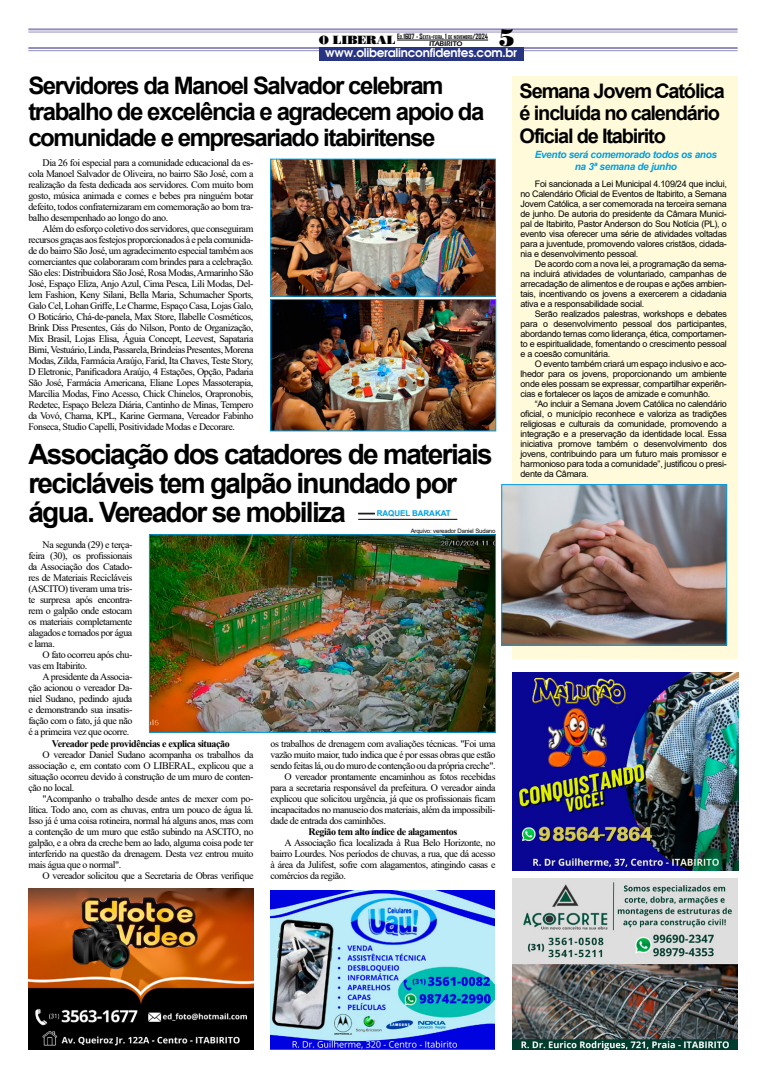
<style>
.page{position:relative;width:766px;height:1078px;background:#fff}
.page>*{position:absolute;margin:0;border:0;box-sizing:border-box;transform-origin:0 0}
.t1{font:700 28px/29px "Arial";letter-spacing:-.06em;color:#000}
.t2{font:700 24px/26px "Arial";letter-spacing:-.06em;color:#000}
.t3{font:24px "Bodnoff";color:#000}
.t4{font:700 20px/22px "Arial";letter-spacing:-.06em;color:#000}
.t5{font:12px "Avalon";letter-spacing:-.02em;color:#fff}
.t6{font:10px/11px "Times New Roman";letter-spacing:-.04em;color:#000;text-align:justify}
.t7{font:700 10px "Times New Roman";letter-spacing:-.04em;color:#000}
.t8{font:italic 700 10px/12px "Arial";letter-spacing:-.03em;color:#009fe3;text-align:center}
.t9{font:9px/10px "Arial";letter-spacing:-.03em;color:#000;text-align:justify}
.t10{font:700 8px "Arial";letter-spacing:-.005em;color:#009fe3}
.t11{font:7px "Erie Black";color:#000}
.t12{font:6px "Arial";letter-spacing:-.02em;color:#000}
.t13{font:700 4.9px "Agency FB";color:#000}
.s1{font-family:"Bodnoff";font-weight:400;font-size:12px}
.s2{font-size:7px}
</style>
<div class="page">
<hr style="left:28px;top:47px;width:709px;height:2px;background:#918dbe">
<hr style="left:28px;top:50px;width:709px;height:1px;background:#918dbe">
<div style="left:319px;top:47px;width:204px;height:13px;background:#283583"></div>
<hr style="left:28px;top:28px;width:709px;height:2px;background:#918dbe">
<hr style="left:28px;top:32px;width:709px;height:1px;background:#918dbe">
<hr style="left:397px;top:40px;width:91px;height:1px;background:#000">
<div style="left:512px;top:76px;width:225px;height:582px;background:#fffbda"></div>
<img style="left:512px;top:672px;width:226px;height:197px">
<img style="left:270px;top:890px;width:224px;height:159px">
<img style="left:28px;top:888px;width:225px;height:161px">
<img style="left:512px;top:878px;width:225px;height:171px">
<hr style="left:358px;top:518px;width:99px;height:1px;background:#000">
<svg style="left:358px;top:513px;width:17px;height:1px"></svg>
<img style="left:272px;top:161px;width:221px;height:133px">
<img style="left:272px;top:301px;width:222px;height:128px">
<div style="left:270px;top:299px;width:226px;height:132px;border:1px solid #009fe3"></div>
<img style="left:503px;top:486px;width:221px;height:157px">
<div style="left:501px;top:484px;width:225px;height:161px;border:1px solid #009fe3"></div>
<img style="left:151px;top:536px;width:342px;height:194px">
<div style="left:149px;top:534px;width:346px;height:198px;border:1px solid #009fe3"></div>
<p class="t11" style="left:429px;top:39px;width:35px">ITABIRITO</p>
<h2 class="t3" style="left:498px;top:23px;width:18px">5</h2>
<p class="t13" style="left:319px;top:34px;width:171px"><span class="s1">O LIBERAL</span> <span class="s2">E</span>D<span class="s2">.1607 - S</span>EXTA<span class="s2">-</span>FEIRA<span class="s2">, 1</span> DE NOVEMBRO<span class="s2">/2024</span></p>
<p class="t5" style="left:325px;top:45px;width:193px">www.oliberalinconfidentes.com.br</p>
<h2 class="t2" style="left:28px;top:72px;width:457px">Servidores da Manoel Salvador celebram trabalho de excelência e agradecem apoio da comunidade e empresariado itabiritense</h2>
<p class="t6" style="left:28px;top:157px;width:226px;text-indent:14px">Dia 26 foi especial para a comunidade educacional da es&shy;cola Manoel Salvador de Oliveira, no bairro São José, com a realização da festa dedicada aos servidores. Com muito bom gosto, música animada e comes e bebes pra ninguém botar defeito, todos confraternizaram em comemoração ao bom tra&shy;balho desempenhado ao longo do ano.</p>
<p class="t6" style="left:28px;top:223px;width:226px;text-indent:14px">Além do esforço coletivo dos servidores, que conseguiram recursos graças aos festejos proporcionados à e pela comunida&shy;de do bairro São José, um agradecimento especial também aos comerciantes que colaboraram com brindes para a celebração.<br>São eles: Distribuidora São José, Rosa Modas, Armarinho São José, Espaço Eliza, Anjo Azul, Cima Pesca, Lili Modas, Del&shy;lem Fashion, Keny Silani, Bella Maria, Schumacher Sports, Galo Cel, Lohan Griffe, Le Charme, Espaço Casa, Lojas Galo, O Boticário, Chá-de-panela, Max Store, Ilabelle Cosméticos, Brink Diss Presentes, Gás do Nilson, Ponto de Organização, Mix Brasil, Lojas Elisa, Águia Concept, Leevest, Sapataria Birni, Vestuário, Linda, Passarela, Brindeias Presentes, Morena Modas, Zilda, Farmácia Araújo, Farid, Ita Chaves, Teste Story, D Eletronic, Panificadora Araújo, 4 Estações, Opção, Padaria São José, Farmácia Americana, Eliane Lopes Massoterapia, Marcília Modas, Fino Acesso, Chick Chinelos, Orapronobis, Redetec, Espaço Beleza Diária, Cantinho de Minas, Tempero da Vovó, Chama, KPL, Karine Germana, Vereador Fabinho Fonseca, Studio Capelli, Positividade Modas e Decorare.</p>
<h1 class="t1" style="left:28px;top:440px;width:465px">Associação dos catadores de materiais recicláveis tem galpão inundado por água. Vereador se mobiliza</h1>
<p class="t12" style="left:410px;top:526px;width:86px">Arquivo: vereador Daniel Sudano</p>
<p class="t10" style="left:376px;top:508px;width:76px">RAQUEL BARAKAT</p>
<p class="t6" style="left:28px;top:538px;width:105px;text-indent:14px">Na segunda (29) e terça&shy;feira (30), os profissionais da Associação dos Catado&shy;res de Materiais Recicláveis (ASCITO) tiveram uma tris&shy;te surpresa após encontra&shy;rem o galpão onde estocam os materiais completamente alagados e tomados por água e lama.</p>
<p class="t6" style="left:28px;top:648px;width:105px;text-indent:14px">O fato ocorreu após chu&shy;vas em Itabirito.</p>
<p class="t6" style="left:28px;top:670px;width:105px;text-indent:14px">A presidente da Associa&shy;ção acionou o vereador Da&shy;niel Sudano, pedindo ajuda e demonstrando sua insatis&shy;fação com o fato, já que não é a primeira vez que ocorre.</p>
<p class="t7" style="left:52px;top:736px;width:179px">Vereador pede providências e explica situação</p>
<p class="t6" style="left:28px;top:749px;width:226px;text-indent:14px">O vereador Daniel Sudano acompanha os trabalhos da associação e, em contato com O LIBERAL, explicou que a situação ocorreu devido à construção de um muro de conten&shy;ção no local.</p>
<p class="t6" style="left:28px;top:793px;width:226px;text-indent:14px">"Acompanho o trabalho desde antes de mexer com po&shy;lítica. Todo ano, com as chuvas, entra um pouco de água lá.<br>Isso já é uma coisa rotineira, normal há alguns anos, mas com a contenção de um muro que estão subindo na ASCITO, no galpão, e a obra da creche bem ao lado, alguma coisa pode ter interferido na questão da drenagem. Desta vez entrou muito mais água que o normal".</p>
<p class="t6" style="left:43px;top:870px;width:212px">O vereador solicitou que a Secretaria de Obras verifique</p>
<p class="t6" style="left:270px;top:738px;width:226px">os trabalhos de drenagem com avaliações técnicas. "Foi uma</p>
<p class="t6" style="left:270px;top:749px;width:226px">vazão muito maior, tudo indica que é por essas obras que estão</p>
<p class="t6" style="left:270px;top:760px;width:226px">sendo feitas lá, ou do muro de contenção ou da própria creche".</p>
<p class="t6" style="left:284px;top:771px;width:212px">O vereador prontamente encaminhou as fotos recebidas</p>
<p class="t6" style="left:270px;top:782px;width:226px">para a secretaria responsável da prefeitura. O vereador ainda</p>
<p class="t6" style="left:270px;top:793px;width:226px">explicou que solicitou urgência, já que os profissionais ficam</p>
<p class="t6" style="left:270px;top:804px;width:226px">incapacitados no manuseio dos materiais, além da impossibili-</p>
<p class="t6" style="left:270px;top:815px;width:117px">dade de entrada dos caminhões.</p>
<p class="t7" style="left:308px;top:824px;width:150px">Região tem alto índice de alagamentos</p>
<p class="t6" style="left:270px;top:837px;width:226px;text-indent:14px">A Associação fica localizada à Rua Belo Horizonte, no bairro Lourdes. Nos períodos de chuvas, a rua, que dá acesso à área da Julifest, sofre com alagamentos, atingindo casas e comércios da região.</p>
<h3 class="t4" style="left:519px;top:81px;width:206px">Semana Jovem Católica é incluída no calendário<br>Oficial de Itabirito</h3>
<p class="t8" style="left:534px;top:148px;width:184px">Evento será comemorado todos os anos na 3ª semana de junho</p>
<p class="t9" style="left:520px;top:178px;width:208px;text-indent:14px">Foi sancionada a Lei Municipal 4.109/24 que inclui, no Calendário Oficial de Eventos de Itabirito, a Semana Jovem Católica, a ser comemorada na terceira semana de junho. De autoria do presidente da Câmara Munici&shy;pal de Itabirito, Pastor Anderson do Sou Notícia (PL), o evento visa oferecer uma série de atividades voltadas para a juventude, promovendo valores cristãos, cidada&shy;nia e desenvolvimento pessoal.</p>
<p class="t9" style="left:520px;top:258px;width:208px;text-indent:14px">De acordo com a nova lei, a programação da sema&shy;na incluirá atividades de voluntariado, campanhas de arrecadação de alimentos e de roupas e ações ambien&shy;tais, incentivando os jovens a exercerem a cidadania ativa e a responsabilidade social.</p>
<p class="t9" style="left:520px;top:308px;width:208px;text-indent:14px">Serão realizados palestras, workshops e debates para o desenvolvimento pessoal dos participantes, abordando temas como liderança, ética, comportamen&shy;to e espiritualidade, fomentando o crescimento pessoal e a coesão comunitária.</p>
<p class="t9" style="left:520px;top:358px;width:208px;text-indent:14px">O evento também criará um espaço inclusivo e aco&shy;lhedor para os jovens, proporcionando um ambiente onde eles possam se expressar, compartilhar experiên&shy;cias e fortalecer os laços de amizade e comunhão.</p>
<p class="t9" style="left:520px;top:398px;width:208px;text-indent:14px">“Ao incluir a Semana Jovem Católica no calendário oficial, o município reconhece e valoriza as tradições religiosas e culturais da comunidade, promovendo a integração e a preservação da identidade local. Essa iniciativa promove também o desenvolvimento dos jovens, contribuindo para um futuro mais promissor e harmonioso para toda a comunidade”, justificou o presi&shy;dente da Câmara.</p>
</div>
